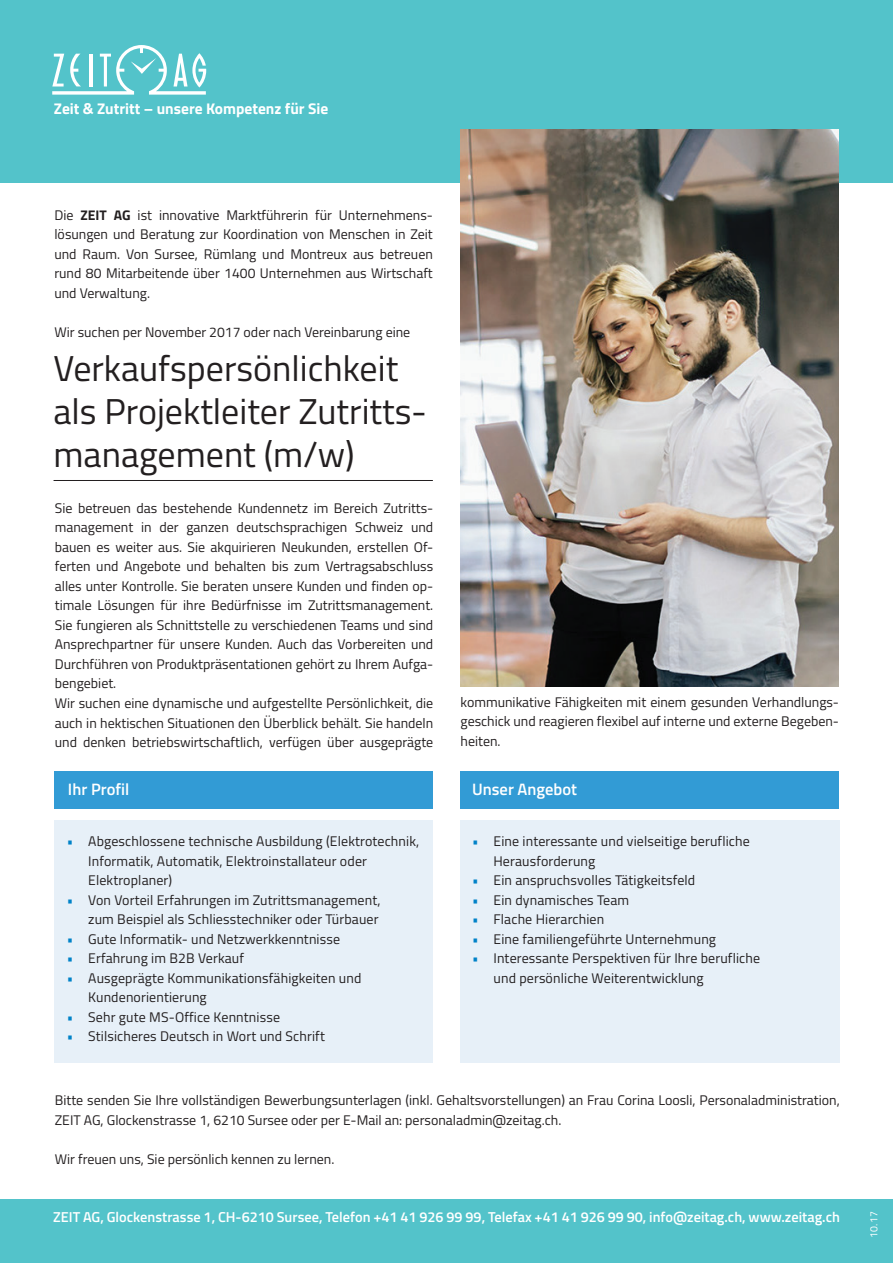
<style>
.page{position:relative;width:893px;height:1263px;background:#fff}
.page>*{position:absolute;margin:0;border:0;box-sizing:border-box;transform-origin:0 0}
.t1{font:36px/43.2px "Titillium";color:#231f20}
.t2{font:600 16.5px "Titillium";color:#fff}
.t3{font:700 15.45px "Titillium";color:#fff}
.t4{font:600 14.4px "Titillium";color:#fff}
.t5{font:13.95px/19.5px "Titillium";color:#231f20}
.t6{font:10.5px "Titillium";color:#fff}
.s1{font-weight:700}
.s2{color:#0082c8}
</style>
<div class="page">
<div style="left:0;top:0;width:893px;height:183px;background:#53c3ca"></div>
<svg style="left:52px;top:45px;width:154px;height:50px"></svg>
<div style="left:0;top:1199px;width:893px;height:64px;background:#53c3ca"></div>
<hr style="left:54px;top:480px;width:379px;height:1px;background:#231f20">
<div style="left:54px;top:821px;width:379px;height:242px;background:#e7f0f8"></div>
<div style="left:460px;top:772px;width:379px;height:37px;background:#329bd5"></div>
<div style="left:54px;top:772px;width:379px;height:37px;background:#329bd5"></div>
<div style="left:460px;top:821px;width:380px;height:242px;background:#e7f0f8"></div>
<img style="left:460px;top:129px;width:379px;height:558px">
<p class="t3" style="left:54px;top:97px;width:276px">Zeit &amp; Zutritt – unsere Kompetenz für Sie</p>
<p class="t5" style="left:54px;top:205px;width:380px;text-align:justify">Die <span class="s1">ZEIT AG</span> ist innovative Marktführerin für Unternehmens&shy;lösungen und Beratung zur Koordination von Menschen in Zeit und Raum. Von Sursee, Rümlang und Montreux aus betreuen rund 80 Mitarbeitende über 1400 Unternehmen aus Wirtschaft und Verwaltung.</p>
<p class="t5" style="left:54px;top:322px;width:357px">Wir suchen per November 2017 oder nach Vereinbarung eine</p>
<h1 class="t1" style="left:54px;top:345px;width:375px">Verkaufspersönlichkeit als Projektleiter Zutritts&shy;management (m/w)</h1>
<p class="t5" style="left:55px;top:498px;width:380px">Sie betreuen das bestehende Kundennetz im Bereich Zutritts&shy;management in der ganzen deutschsprachigen Schweiz und bauen es weiter aus. Sie akquirieren Neukunden, erstellen Of&shy;ferten und Angebote und behalten bis zum Vertragsabschluss alles unter Kontrolle. Sie beraten unsere Kunden und finden op&shy;timale Lösungen für ihre Bedürfnisse im Zutrittsmanagement.<br>Sie fungieren als Schnittstelle zu verschiedenen Teams und sind Ansprechpartner für unsere Kunden. Auch das Vorbereiten und Durchführen von Produktpräsentationen gehört zu Ihrem Aufga&shy;bengebiet.<br>Wir suchen eine dynamische und aufgestellte Persönlichkeit, die auch in hektischen Situationen den Überblick behält. Sie handeln und denken betriebswirtschaftlich, verfügen über ausgeprägte</p>
<p class="t5" style="left:460px;top:691px;width:380px;text-align:justify">kommunikative Fähigkeiten mit einem gesunden Verhandlungs&shy;geschick und reagieren flexibel auf interne und externe Begeben&shy;heiten.</p>
<p class="t2" style="left:68px;top:777px;width:63px">Ihr Profil</p>
<p class="t2" style="left:472px;top:777px;width:106px">Unser Angebot</p>
<p class="t5" style="left:88px;top:831px;width:333px;text-indent:-21px"><span class="s2">•</span> Abgeschlossene technische Ausbildung (Elektrotechnik,<br>Informatik, Automatik, Elektroinstallateur oder<br>Elektroplaner)</p>
<p class="t5" style="left:67px;top:889px;width:315px;text-align:right"><span class="s2">•</span> Von Vorteil Erfahrungen im Zutrittsmanagement, zum Beispiel als Schliesstechniker oder Türbauer</p>
<p class="t5" style="left:67px;top:928px;width:275px"><span class="s2">•</span> Gute Informatik- und Netzwerkkenntnisse</p>
<p class="t5" style="left:67px;top:948px;width:179px"><span class="s2">•</span> Erfahrung im B2B Verkauf</p>
<p class="t5" style="left:88px;top:967px;width:275px;text-indent:-21px"><span class="s2">•</span> Ausgeprägte Kommunikationsfähigkeiten und<br>Kundenorientierung</p>
<p class="t5" style="left:67px;top:1006px;width:215px"><span class="s2">•</span> Sehr gute MS-Office Kenntnisse</p>
<p class="t5" style="left:67px;top:1026px;width:259px"><span class="s2">•</span> Stilsicheres Deutsch in Wort und Schrift</p>
<p class="t5" style="left:493px;top:831px;width:258px;text-indent:-21px"><span class="s2">•</span> Eine interessante und vielseitige berufliche<br>Herausforderung</p>
<p class="t5" style="left:472px;top:870px;width:225px"><span class="s2">•</span> Ein anspruchsvolles Tätigkeitsfeld</p>
<p class="t5" style="left:472px;top:889px;width:158px"><span class="s2">•</span> Ein dynamisches Team</p>
<p class="t5" style="left:472px;top:909px;width:134px"><span class="s2">•</span> Flache Hierarchien</p>
<p class="t5" style="left:472px;top:928px;width:245px"><span class="s2">•</span> Eine familiengeführte Unternehmung</p>
<p class="t5" style="left:493px;top:948px;width:268px;text-indent:-21px"><span class="s2">•</span> Interessante Perspektiven für Ihre berufliche und persönliche Weiterentwicklung</p>
<p class="t5" style="left:55px;top:1090px;width:786px">Bitte senden Sie Ihre vollständigen Bewerbungsunterlagen (inkl. Gehaltsvorstellungen) an Frau Corina Loosli, Personaladministration,<br>ZEIT AG, Glockenstrasse 1, 6210 Sursee oder per E-Mail an: personaladmin@zeitag.ch.</p>
<p class="t5" style="left:55px;top:1149px;width:281px">Wir freuen uns, Sie persönlich kennen zu lernen.</p>
<p class="t4" style="left:53px;top:1206px;width:788px">ZEIT AG, Glockenstrasse 1, CH-6210 Sursee, Telefon +41 41 926 99 99, Telefax +41 41 926 99 90, info@zeitag.ch, www.zeitag.ch</p>
<p class="t6" style="left:866px;top:1237px;width:28px;rotate:-90deg">10.17</p>
</div>
